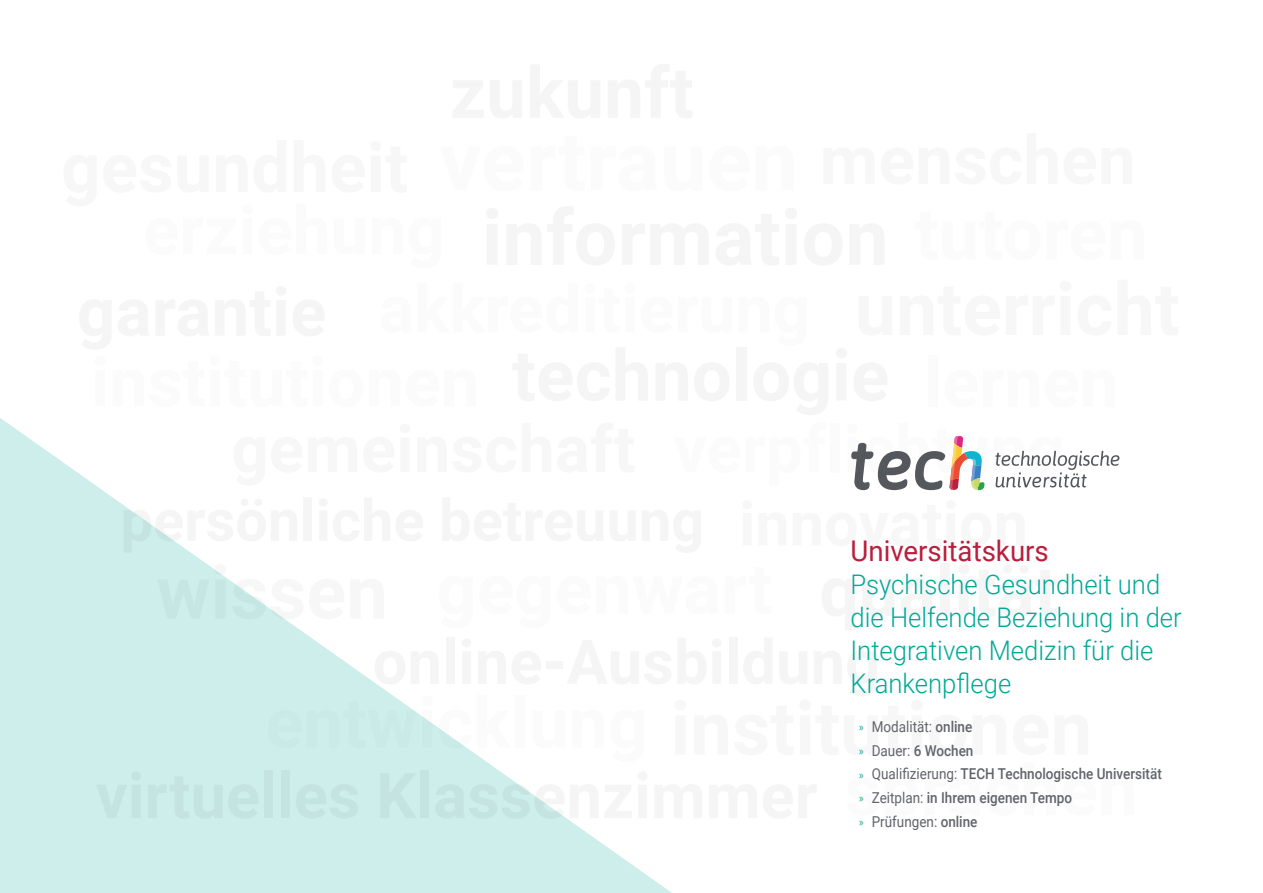
<style>
.page{position:relative;width:1263px;height:893px;background:#fff}
.page>*{position:absolute;margin:0;border:0;box-sizing:border-box;transform-origin:0 0}
.t1{font:28.5px "Roboto";color:#ba1e3c}
.t2{font:300 27px/33px "Roboto";color:#00a996;scale:.95 1}
.t3{font:500 15px/23.7px "Roboto";color:#61646a;scale:.9 1}
.s1{font-family:"Myriad Pro";font-weight:400;font-size:12px;color:#00a996}
.s2{font-weight:400}
</style>
<div class="page">
<div style="left:736px;top:347px;width:10px;height:54px;background:#f5f5f5"></div>
<div style="left:928px;top:355px;width:10px;height:52px;background:#fbfbfb"></div>
<div style="left:830px;top:423px;width:9px;height:49px;background:#fbfbfb"></div>
<div style="left:940px;top:563px;width:10px;height:53px;background:#f5f5f5"></div>
<div style="left:729px;top:638px;width:8px;height:46px;background:#f5f5f5"></div>
<svg style="left:0;top:418px;width:672px;height:475px;fill:#d4f0ed"></svg>
<svg style="left:851px;top:435px;width:134px;height:55px"></svg>
<svg style="left:995px;top:450px;width:124px;height:37px"></svg>
<h1 class="t1" style="left:850px;top:531px;width:200px">Universitätskurs</h1>
<h2 class="t2" style="left:850px;top:567px;width:350px">Psychische Gesundheit und die Helfende Beziehung in der<br>Integrativen Medizin für die<br>Krankenpflege</h2>
<p class="t3" style="left:859px;top:714px;width:338px"><span class="s1">»</span> <span class="s2">Modalität:</span> online<br><span class="s1">»</span> <span class="s2">Dauer:</span> 6 Wochen<br><span class="s1">»</span> <span class="s2">Qualifizierung:</span> TECH Technologische Universität <span class="s1">»</span> <span class="s2">Zeitplan:</span> in Ihrem eigenen Tempo<br><span class="s1">»</span> <span class="s2">Prüfungen:</span> online</p>
</div>
